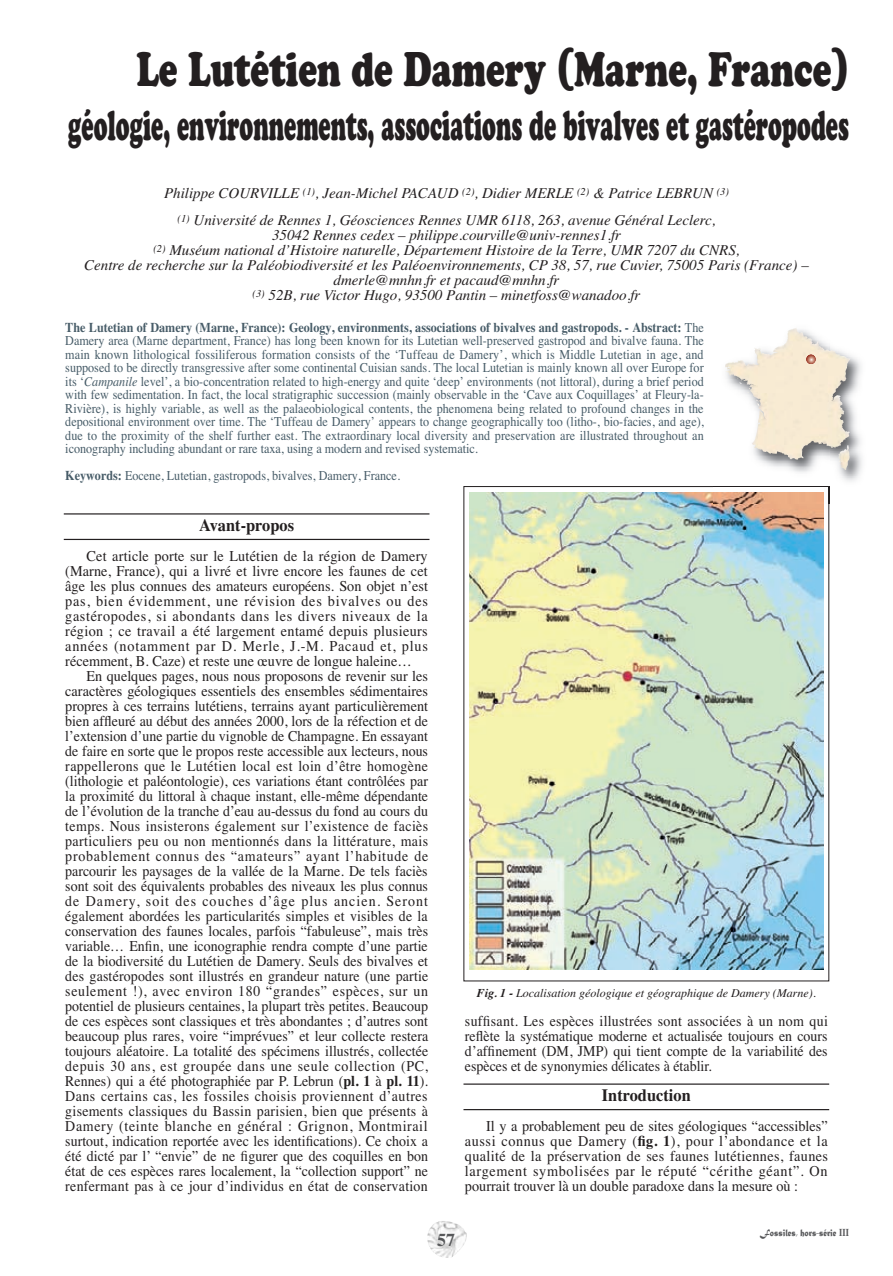
<style>
.page{position:relative;width:893px;height:1276px;background:#fff}
.page>*{position:absolute;margin:0;border:0;box-sizing:border-box;transform-origin:0 0}
.t1{font:48px "Cooper Black Std";color:#231f20;scale:.7 1}
.t2{font:42px "Cooper Black Std";color:#231f20;scale:.52 1}
.t3{font:700 18px "Times";color:#57585a}
.t4{font:700 17.25px "Times";color:#231f20;scale:.95 1}
.t5{font:15px/15px "Times";color:#231f20;text-align:justify;scale:.95 1}
.t6{font:italic 15px/15px "Times";color:#231f20;text-align:center}
.t7{font:15px/15px "Times";color:#231f20;text-align:justify;scale:.93 1}
.t8{font:13.5px/13.5px "Times";color:#475c68;text-align:justify;scale:.9 1}
.t9{font:italic 12px "Times";color:#231f20}
.t10{font:10.5px "Matura MT Script Capitals";color:#57585a;scale:.8 1}
.s1{font-weight:700}
.s2{font-style:italic}
.s3{font-family:"Times";font-weight:700}
</style>
<div class="page">
<img style="left:427px;top:1221px;width:40px;height:37px">
<hr style="left:64px;top:539px;width:365px;height:1px;background:#231f20">
<hr style="left:64px;top:513px;width:365px;height:1px;background:#231f20">
<hr style="left:463px;top:1109px;width:366px;height:1px;background:#231f20">
<hr style="left:463px;top:1083px;width:366px;height:1px;background:#231f20">
<img style="left:469px;top:493px;width:354px;height:476px">
<img style="left:713px;top:328px;width:149px;height:175px">
<svg style="left:828px;top:486px;width:2px;height:17px"></svg>
<img style="left:754px;top:328px;width:41px;height:37px">
<svg style="left:806px;top:355px;width:10px;height:9px"></svg>
<h1 class="t1" style="left:136px;top:52px;width:1020px">Le Lutétien de Damery (Marne, France)</h1>
<h2 class="t2" style="left:68px;top:110px;width:1503px">géologie, environnements, associations de bivalves et gastéropodes</h2>
<p class="t6" style="left:164px;top:181px;width:566px;line-height:26.7px">Philippe COURVILLE <sup>(1)</sup>, Jean-Michel PACAUD <sup>(2)</sup>, Didier MERLE <sup>(2)</sup> &amp; Patrice LEBRUN <sup>(3) (1)</sup> Université de Rennes 1, Géosciences Rennes UMR 6118, 263, avenue Général Leclerc,</p>
<p class="t6" style="left:84px;top:228px;width:726px">35042 Rennes cedex – philippe.courville@univ-rennes1.fr<br><sup>(2)</sup> Muséum national d’Histoire naturelle, Département Histoire de la Terre, UMR 7207 du CNRS,<br>Centre de recherche sur la Paléobiodiversité et les Paléoenvironnements, CP 38, 57, rue Cuvier, 75005 Paris (France) – dmerle@mnhn.fr et pacaud@mnhn.fr<br><sup>(3)</sup> 52B, rue Victor Hugo, 93500 Pantin – minetfoss@wanadoo.fr</p>
<p class="t8" style="left:65px;top:322px;width:711px"><span class="s1">The Lutetian of Damery (Marne, France): Geology, environments, associations of bivalves and gastropods. - Abstract:</span> The Damery area (Marne department, France) has long been known for its Lutetian well-preserved gastropod and bivalve fauna. The main known lithological fossiliferous formation consists of the ‘Tuffeau de Damery’, which is Middle Lutetian in age, and supposed to be directly transgressive after some continental Cuisian sands. The local Lutetian is mainly known all over Europe for its ‘<span class="s2">Campanile</span> level’, a bio-concentration related to high-energy and quite ‘deep’ environments (not littoral), during a brief period with few sedimentation. In fact, the local stratigraphic succession (mainly observable in the ‘Cave aux Coquillages’ at Fleury-la-Rivière), is highly variable, as well as the palaeobiological contents, the phenomena being related to profound changes in the depositional environment over time. The ‘Tuffeau de Damery’ appears to change geographically too (litho-, bio-facies, and age), due to the proximity of the shelf further east. The extraordinary local diversity and preservation are illustrated throughout an iconography including abundant or rare taxa, using a modern and revised systematic.</p>
<p class="t8" style="left:65px;top:470px;width:373px"><span class="s1">Keywords:</span> Eocene, Lutetian, gastropods, bivalves, Damery, France.</p>
<p class="t4" style="left:199px;top:519px;width:101px">Avant-propos</p>
<p class="t5" style="left:65px;top:550px;width:383px;text-indent:21px">Cet article porte sur le Lutétien de la région de Damery (Marne, France), qui a livré et livre encore les faunes de cet âge les plus connues des amateurs européens. Son objet n’est pas, bien évidemment, une révision des bivalves ou des gastéropodes, si abondants dans les divers niveaux de la région ; ce travail a été largement entamé depuis plusieurs années (notamment par D. Merle, J.-M. Pacaud et, plus récemment, B. Caze) et reste une œuvre de longue haleine…</p>
<p class="t5" style="left:65px;top:670px;width:384px;text-indent:21px">En quelques pages, nous nous proposons de revenir sur les caractères géologiques essentiels des ensembles sédimentaires propres à ces terrains lutétiens, terrains ayant particulièrement bien affleuré au début des années 2000, lors de la réfection et de l’extension d’une partie du vignoble de Champagne. En essayant de faire en sorte que le propos reste accessible aux lecteurs, nous rappellerons que le Lutétien local est loin d’être homogène (lithologie et paléontologie), ces variations étant contrôlées par la proximité du littoral à chaque instant, elle-même dépendante de l’évolution de la tranche d’eau au-dessus du fond au cours du temps. Nous insisterons également sur l’existence de faciès particuliers peu ou non mentionnés dans la littérature, mais probablement connus des “amateurs” ayant l’habitude de parcourir les paysages de la vallée de la Marne. De tels faciès sont soit des équivalents probables des niveaux les plus connus de Damery, soit des couches d’âge plus ancien. Seront également abordées les particularités simples et visibles de la conservation des faunes locales, parfois “fabuleuse”, mais très variable… Enfin, une iconographie rendra compte d’une partie de la biodiversité du Lutétien de Damery. Seuls des bivalves et des gastéropodes sont illustrés en grandeur nature (une partie seulement !), avec environ 180 “grandes” espèces, sur un potentiel de plusieurs centaines, la plupart très petites. Beaucoup de ces espèces sont classiques et très abondantes ; d’autres sont beaucoup plus rares, voire “imprévues” et leur collecte restera toujours aléatoire. La totalité des spécimens illustrés, collectée depuis 30 ans, est groupée dans une seule collection (PC, Rennes) qui a été photographiée par P. Lebrun (<span class="s1">pl. 1</span> à <span class="s1">pl. 11</span>).<br>Dans certains cas, les fossiles choisis proviennent d’autres gisements classiques du Bassin parisien, bien que présents à Damery (teinte blanche en général : Grignon, Montmirail surtout, indication reportée avec les identifications). Ce choix a été dicté par l’ “envie” de ne figurer que des coquilles en bon état de ces espèces rares localement, la “collection support” ne renfermant pas à ce jour d’individus en état de conservation</p>
<p class="t9" style="left:477px;top:988px;width:340px"><span class="s1">Fig. 1 -</span> Localisation géologique et géographique de Damery (Marne).</p>
<p class="t7" style="left:465px;top:1015px;width:392px">suffisant. Les espèces illustrées sont associées à un nom qui reflète la systématique moderne et actualisée toujours en cours d’affinement (DM, JMP) qui tient compte de la variabilité des espèces et de synonymies délicates à établir.</p>
<p class="t4" style="left:602px;top:1089px;width:95px">Introduction</p>
<p class="t5" style="left:465px;top:1120px;width:384px;text-indent:21px">Il y a probablement peu de sites géologiques “accessibles” aussi connus que Damery (<span class="s1">fig. 1</span>), pour l’abondance et la qualité de la préservation de ses faunes lutétiennes, faunes largement symbolisées par le réputé “cérithe géant”. On pourrait trouver là un double paradoxe dans la mesure où :</p>
<p class="t3" style="left:437px;top:1233px;width:19px">57</p>
<p class="t10" style="left:760px;top:1226px;width:113px">Fossiles, hors-série <span class="s3">III</span></p>
</div>
